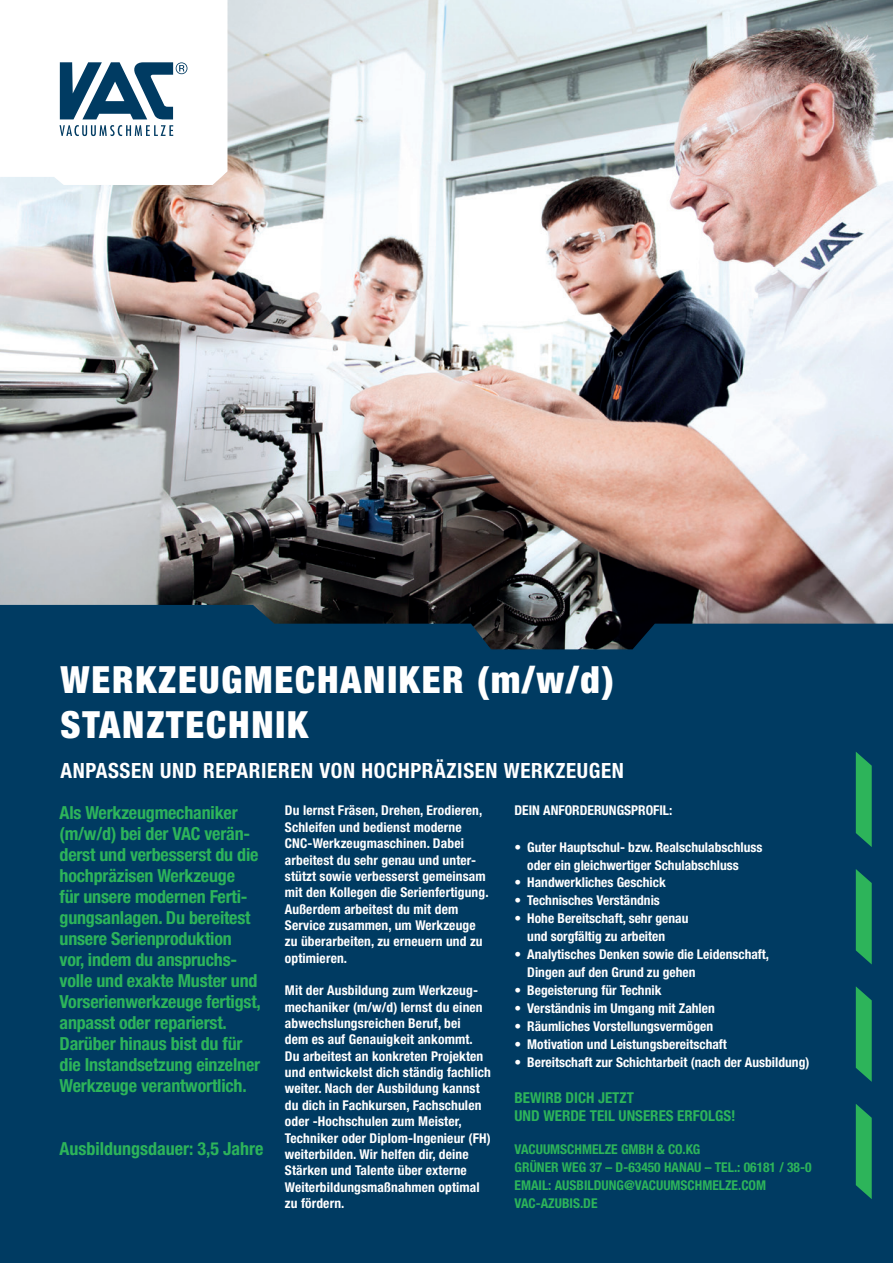
<style>
.page{position:relative;width:893px;height:1263px;background:#fff}
.page>*{position:absolute;margin:0;border:0;box-sizing:border-box;transform-origin:0 0}
.t1{font:900 condensed 37.5px/45px "Helvetica Neue LT Pro";letter-spacing:.05em;color:#fff}
.t2{font:700 condensed 21px "Helvetica Neue LT Pro";letter-spacing:.03em;color:#fff}
.t3{font:700 condensed 18px/21px "Helvetica Neue LT Pro";letter-spacing:-.01em;color:#2db45a}
.t4{font:700 condensed 15px/18px "Helvetica Neue LT Pro";color:#2db45a}
.t5{font:700 condensed 13.5px/16.4px "Helvetica Neue LT Pro";letter-spacing:.01em;color:#fff}
.t6{font:700 condensed 13.5px/18px "Helvetica Neue LT Pro";color:#2db45a}
</style>
<div class="page">
<img style="left:0;top:0;width:893px;height:605px">
<div style="left:0;top:605px;width:893px;height:658px;background:#003b62"></div>
<svg style="left:0;top:0;width:227px;height:185px"></svg>
<svg style="left:856px;top:1104px;width:16px;height:95px;background:#25a05b"></svg>
<svg style="left:856px;top:752px;width:16px;height:95px;background:#25a05b"></svg>
<svg style="left:856px;top:869px;width:16px;height:95px;background:#25a05b"></svg>
<svg style="left:856px;top:986px;width:16px;height:96px;background:#259f5b"></svg>
<h1 class="t1" style="left:60px;top:657px;width:555px">WERKZEUGMECHANIKER (m/w/d)<br>STANZTECHNIK</h1>
<h2 class="t2" style="left:60px;top:758px;width:565px">ANPASSEN UND REPARIEREN VON HOCHPRÄZISEN WERKZEUGEN</h2>
<p class="t3" style="left:60px;top:802px;width:203px">Als Werkzeugmechaniker (m/w/d) bei der VAC verän&shy;derst und verbesserst du die hochpräzisen Werkzeuge<br>für unsere modernen Ferti&shy;gungsanlagen. Du bereitest unsere Serienproduktion vor, indem du anspruchs&shy;volle und exakte Muster und<br>Vorserienwerkzeuge fertigst, anpasst oder reparierst.<br>Darüber hinaus bist du für die Instandsetzung einzelner<br>Werkzeuge verantwortlich.</p>
<p class="t5" style="left:285px;top:802px;width:205px">Du lernst Fräsen, Drehen, Erodieren,<br>Schleifen und bedienst moderne<br>CNC-Werkzeugmaschinen. Dabei arbeitest du sehr genau und unter&shy;stützt sowie verbesserst gemeinsam mit den Kollegen die Serienfertigung.<br>Außerdem arbeitest du mit dem<br>Service zusammen, um Werkzeuge zu überarbeiten, zu erneuern und zu optimieren.</p>
<p class="t5" style="left:285px;top:982px;width:207px">Mit der Ausbildung zum Werkzeug&shy;mechaniker (m/w/d) lernst du einen abwechslungsreichen Beruf, bei<br>dem es auf Genauigkeit ankommt.<br>Du arbeitest an konkreten Projekten und entwickelst dich ständig fachlich weiter. Nach der Ausbildung kannst du dich in Fachkursen, Fachschulen oder -Hochschulen zum Meister, Techniker oder Diplom-Ingenieur (FH) weiterbilden. Wir helfen dir, deine Stärken und Talente über externe Weiterbildungsmaßnahmen optimal zu fördern.</p>
<p class="t5" style="left:514px;top:802px;width:159px">DEIN ANFORDERUNGSPROFIL:</p>
<p class="t5" style="left:527px;top:838px;width:237px;line-height:18px;text-indent:-13px">• Guter Hauptschul- bzw. Realschulabschluss oder ein gleichwertiger Schulabschluss</p>
<p class="t5" style="left:514px;top:874px;width:153px">• Handwerkliches Geschick</p>
<p class="t5" style="left:514px;top:892px;width:147px">• Technisches Verständnis</p>
<p class="t5" style="left:527px;top:910px;width:163px;line-height:18px;text-indent:-13px">• Hohe Bereitschaft, sehr genau und sorgfältig zu arbeiten</p>
<p class="t5" style="left:527px;top:946px;width:243px;line-height:18px;text-indent:-13px">• Analytisches Denken sowie die Leidenschaft,<br>Dingen auf den Grund zu gehen</p>
<p class="t5" style="left:514px;top:982px;width:148px">• Begeisterung für Technik</p>
<p class="t5" style="left:514px;top:1000px;width:202px">• Verständnis im Umgang mit Zahlen</p>
<p class="t5" style="left:514px;top:1018px;width:200px">• Räumliches Vorstellungsvermögen</p>
<p class="t5" style="left:514px;top:1036px;width:214px">• Motivation und Leistungsbereitschaft</p>
<p class="t5" style="left:514px;top:1054px;width:296px">• Bereitschaft zur Schichtarbeit (nach der Ausbildung)</p>
<p class="t4" style="left:514px;top:1089px;width:223px">BEWIRB DICH JETZT<br>UND WERDE TEIL UNSERES ERFOLGS!</p>
<p class="t6" style="left:514px;top:1140px;width:298px">VACUUMSCHMELZE GMBH &amp; CO.KG<br>GRÜNER WEG 37 – D-63450 HANAU – TEL.: 06181 / 38-0<br>EMAIL: AUSBILDUNG@VACUUMSCHMELZE.COM VAC-AZUBIS.DE</p>
<h3 class="t3" style="left:60px;top:1138px;width:206px">Ausbildungsdauer: 3,5 Jahre</h3>
</div>
